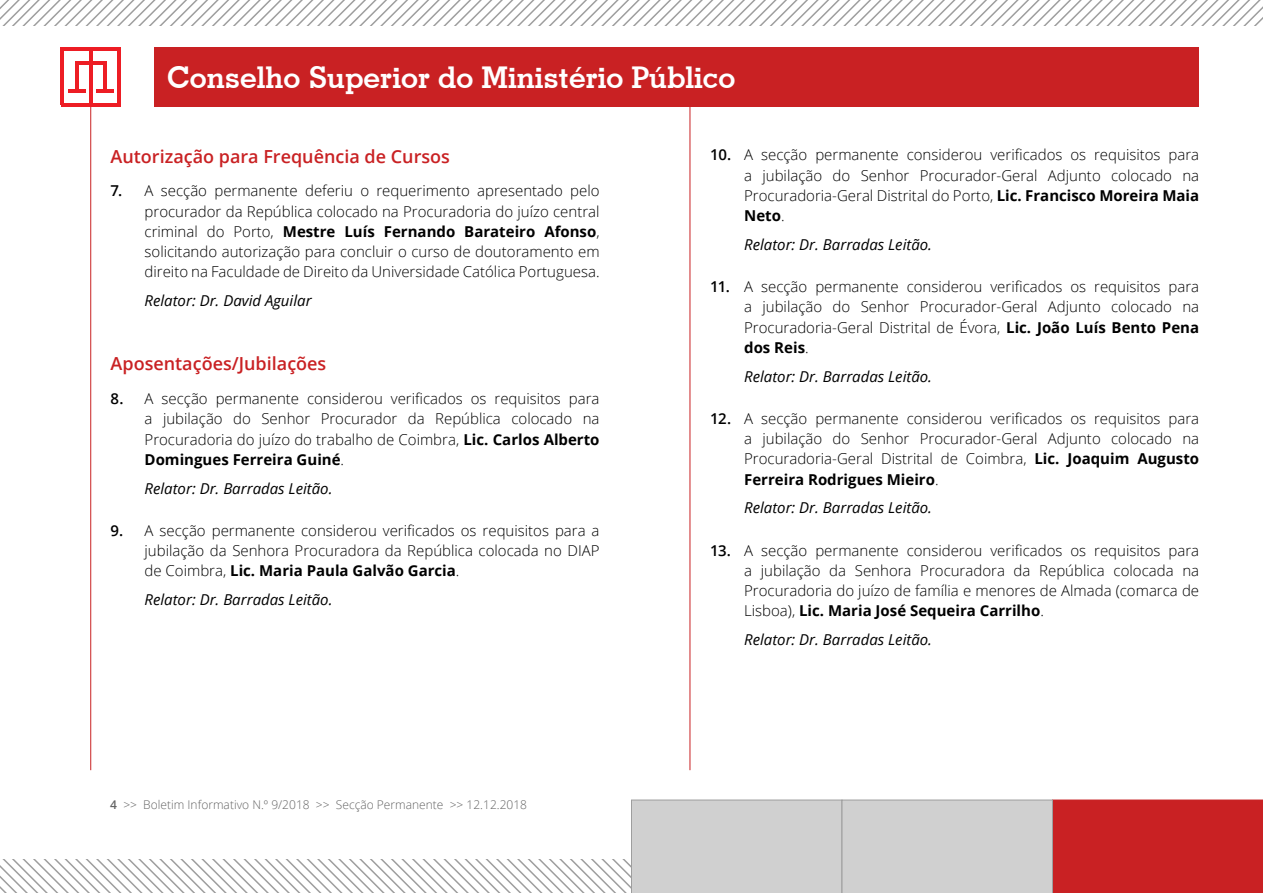
<style>
.page{position:relative;width:1263px;height:893px;background:#fff}
.page>*{position:absolute;margin:0;border:0;box-sizing:border-box;transform-origin:0 0}
.t1{font:700 30px "Geometric Slab 703 BT";color:#fff}
.titulo_texto{font:600 18px "Open Sans";color:#c92123}
.texto_miolo_light{font:300 15px/20.2px "Open Sans";color:#000;text-align:justify}
.relator_fim{font:italic 15px "Open Sans";color:#000}
.t2{font:300 12px "Open Sans";color:#646464}
.s1{font-weight:600}
.s2{font-weight:700}
</style>
<div class="page">
<svg style="left:0;top:800px;width:1263px;height:93px"></svg>
<div style="left:154px;top:47px;width:1045px;height:60px;background:#c92123"></div>
<hr style="left:90px;top:104px;width:1px;height:666px;background:#c92123">
<hr style="left:75px;top:61px;width:3px;height:31px;background:#ed1d24">
<hr style="left:61px;top:47px;width:3px;height:58px;background:#ed1d24">
<hr style="left:117px;top:49px;width:3px;height:56px;background:#ed1d24">
<hr style="left:61px;top:103px;width:59px;height:4px;background:#ed1d24">
<hr style="left:61px;top:47px;width:59px;height:4px;background:#ed1d24">
<hr style="left:89px;top:48px;width:3px;height:56px;background:#ed1d24">
<hr style="left:68px;top:89px;width:17px;height:4px;background:#ed1d24">
<hr style="left:103px;top:61px;width:3px;height:31px;background:#ed1d24">
<hr style="left:75px;top:61px;width:31px;height:4px;background:#ed1d24">
<hr style="left:96px;top:89px;width:18px;height:4px;background:#ed1d24">
<hr style="left:690px;top:104px;width:1px;height:666px;background:#c92123">
<svg style="left:0;top:0;width:1263px;height:26px"></svg>
<h1 class="t1" style="left:167px;top:60px;width:570px">Conselho Superior do Ministério Público</h1>
<p class="titulo_texto" style="left:111px;top:144px;width:341px">Autorização para Frequência de Cursos</p>
<p class="texto_miolo_light" style="left:145px;top:180px;width:456px;text-indent:-34px"><span class="s1">7.</span> A secção permanente deferiu o requerimento apresentado pelo procurador da República colocado na Procuradoria do juízo central criminal do Porto, <span class="s2">Mestre Luís Fernando Barateiro Afonso</span>, solicitando autorização para concluir o curso de doutoramento em direito na Faculdade de Direito da Universidade Católica Portuguesa.</p>
<p class="relator_fim" style="left:145px;top:290px;width:169px">Relator: Dr. David Aguilar</p>
<p class="titulo_texto" style="left:111px;top:351px;width:217px">Aposentações/Jubilações</p>
<p class="texto_miolo_light" style="left:145px;top:388px;width:456px;text-indent:-34px"><span class="s1">8.</span> A secção permanente considerou verificados os requisitos para a jubilação do Senhor Procurador da República colocado na Procuradoria do juízo do trabalho de Coimbra, <span class="s2">Lic. Carlos Alberto Domingues Ferreira Guiné</span>.</p>
<p class="relator_fim" style="left:145px;top:478px;width:189px">Relator: Dr. Barradas Leitão.</p>
<p class="texto_miolo_light" style="left:145px;top:520px;width:456px;text-indent:-34px"><span class="s1">9.</span> A secção permanente considerou verificados os requisitos para a jubilação da Senhora Procuradora da República colocada no DIAP de Coimbra, <span class="s2">Lic. Maria Paula Galvão Garcia</span>.</p>
<p class="relator_fim" style="left:145px;top:589px;width:189px">Relator: Dr. Barradas Leitão.</p>
<p class="t2" style="left:110px;top:796px;width:418px"><span class="s1">4</span> &gt;&gt; Boletim Informativo N.º 9/2018 &gt;&gt; Secção Permanente &gt;&gt; 12.12.2018</p>
<p class="texto_miolo_light" style="left:744px;top:144px;width:456px;text-indent:-34px"><span class="s1">10.</span> A secção permanente considerou verificados os requisitos para a jubilação do Senhor Procurador-Geral Adjunto colocado na Procuradoria-Geral Distrital do Porto, <span class="s2">Lic. Francisco Moreira Maia Neto</span>.</p>
<p class="relator_fim" style="left:744px;top:234px;width:189px">Relator: Dr. Barradas Leitão.</p>
<p class="texto_miolo_light" style="left:744px;top:276px;width:456px;text-indent:-34px"><span class="s1">11.</span> A secção permanente considerou verificados os requisitos para a jubilação do Senhor Procurador-Geral Adjunto colocado na Procuradoria-Geral Distrital de Évora, <span class="s2">Lic. João Luís Bento Pena dos Reis</span>.</p>
<p class="relator_fim" style="left:744px;top:366px;width:189px">Relator: Dr. Barradas Leitão.</p>
<p class="texto_miolo_light" style="left:744px;top:408px;width:456px;text-indent:-34px"><span class="s1">12.</span> A secção permanente considerou verificados os requisitos para a jubilação do Senhor Procurador-Geral Adjunto colocado na Procuradoria-Geral Distrital de Coimbra, <span class="s2">Lic. Joaquim Augusto Ferreira Rodrigues Mieiro</span>.</p>
<p class="relator_fim" style="left:744px;top:498px;width:189px">Relator: Dr. Barradas Leitão.</p>
<p class="texto_miolo_light" style="left:744px;top:540px;width:456px;text-indent:-34px"><span class="s1">13.</span> A secção permanente considerou verificados os requisitos para a jubilação da Senhora Procuradora da República colocada na Procuradoria do juízo de família e menores de Almada (comarca de Lisboa), <span class="s2">Lic. Maria José Sequeira Carrilho</span>.</p>
<p class="relator_fim" style="left:744px;top:629px;width:189px">Relator: Dr. Barradas Leitão.</p>
</div>
